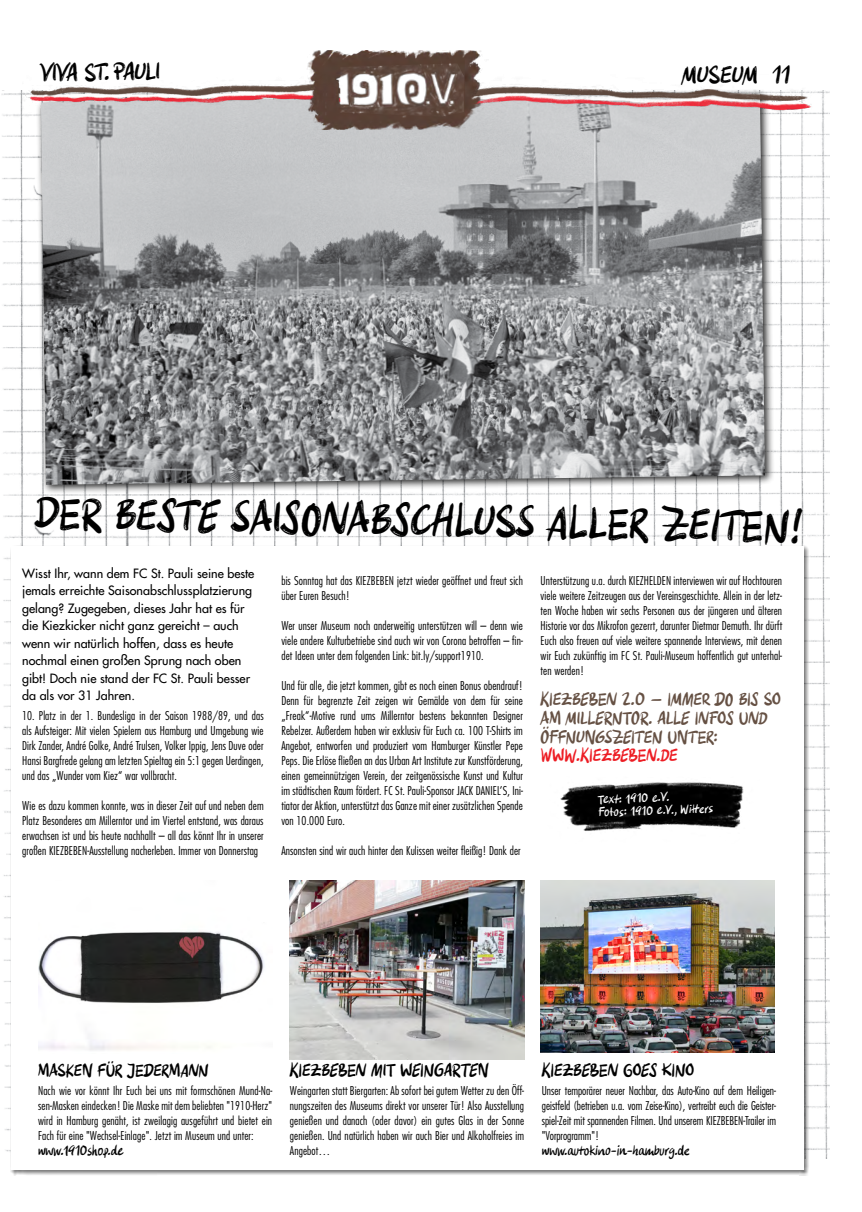
<style>
.page{position:relative;width:862px;height:1212px;background:#fff}
.page>*{position:absolute;margin:0;border:0;box-sizing:border-box;transform-origin:0 0}
.t1{font:45px "FCSP Handspiel Regular Textur";color:#000}
.t2{font:25px "FCSP Handspiel Regular Textur";letter-spacing:-.025em;color:#000}
.t3{font:18.12px/18.8px "FCSP Handspiel";letter-spacing:-.01em;color:#665144}
.t4{font:18.12px "FCSP Handspiel";letter-spacing:-.01em;color:#000}
.t5{font:18.12px "FCSP Handspiel";letter-spacing:-.01em;color:#ed1d24}
.t6{font:17.5px "FCSP Handspiel";letter-spacing:-.005em;color:#000}
.t7{font:13.75px "FCSP Handspiel Regular Textur";letter-spacing:-.02em;color:#000}
.t8{font:500 12.5px/17.5px "Futura Std";color:#000}
.t9{font:12.5px/12.8px "FCSP Handspiel Regular Textur";color:#fff}
.t10{font:300 condensed 11.88px/15px "Futura Std";letter-spacing:.01em;color:#000;text-align:justify}
</style>
<div class="page">
<img style="left:2px;top:90px;width:826px;height:1069px">
<img style="left:22px;top:84px;width:792px;height:29px">
<img style="left:305px;top:50px;width:183px;height:38px">
<div style="left:36px;top:88px;width:738px;height:407px;background:#000;opacity:.84"></div>
<img style="left:41px;top:93px;width:723px;height:392px">
<div style="left:11px;top:547px;width:792px;height:623px;background:#fff"></div>
<img style="left:38px;top:931px;width:226px;height:120px">
<img style="left:540px;top:880px;width:234px;height:172px">
<img style="left:290px;top:881px;width:234px;height:178px">
<img style="left:560px;top:782px;width:184px;height:49px">
<svg style="left:340px;top:63px;width:123px;height:54px"></svg>
<h2 class="t2" style="left:40px;top:58px;width:122px;rotate:-1deg">VIVA ST. PAULI</h2>
<h2 class="t2" style="left:681px;top:59px;width:111px">MUSEUM 11</h2>
<h1 class="t1" style="left:36px;top:486px;width:769px;rotate:1deg">DER BESTE SAISONABSCHLUSS ALLER ZEITEN!</h1>
<p class="t8" style="left:22px;top:564px;width:233px">Wisst Ihr, wann dem FC St. Pauli seine beste jemals erreichte Saisonabschlussplatzierung gelang? Zugegeben, dieses Jahr hat es für die Kiezkicker nicht ganz gereicht – auch wenn wir natürlich hoffen, dass es heute nochmal einen großen Sprung nach oben gibt! Doch nie stand der FC St. Pauli besser da als vor 31 Jahren.</p>
<p class="t10" style="left:22px;top:708px;width:243px">10. Platz in der 1. Bundesliga in der Saison 1988/89, und das als Aufsteiger: Mit vielen Spielern aus Hamburg und Umgebung wie Dirk Zander, André Golke, André Trulsen, Volker Ippig, Jens Duve oder Hansi Bargfrede gelang am letzten Spieltag ein 5:1 gegen Uerdingen, und das „Wunder vom Kiez“ war vollbracht.</p>
<p class="t10" style="left:22px;top:798px;width:243px">Wie es dazu kommen konnte, was in dieser Zeit auf und neben dem Platz Besonderes am Millerntor und im Viertel entstand, was daraus erwachsen ist und bis heute nachhallt – all das könnt Ihr in unserer großen KIEZBEBEN-Ausstellung nacherleben. Immer von Donnerstag</p>
<p class="t10" style="left:281px;top:573px;width:243px">bis Sonntag hat das KIEZBEBEN jetzt wieder geöffnet und freut sich über Euren Besuch!</p>
<p class="t10" style="left:281px;top:618px;width:243px">Wer unser Museum noch anderweitig unterstützen will – denn wie viele andere Kulturbetriebe sind auch wir von Corona betroffen – fin&shy;det Ideen unter dem folgenden Link: bit.ly/support1910.</p>
<p class="t10" style="left:281px;top:678px;width:243px">Und für alle, die jetzt kommen, gibt es noch einen Bonus obendrauf!<br>Denn für begrenzte Zeit zeigen wir Gemälde von dem für seine „Freak“-Motive rund ums Millerntor bestens bekannten Designer Rebelzer. Außerdem haben wir exklusiv für Euch ca. 100 T-Shirts im Angebot, entworfen und produziert vom Hamburger Künstler Pepe Peps. Die Erlöse fließen an das Urban Art Institute zur Kunstförderung, einen gemeinnützigen Verein, der zeitgenössische Kunst und Kultur im städtischen Raum fördert. FC St. Pauli-Sponsor JACK DANIEL’S, Ini&shy;tiator der Aktion, unterstützt das Ganze mit einer zusätzlichen Spende von 10.000 Euro.</p>
<p class="t10" style="left:281px;top:843px;width:240px">Ansonsten sind wir auch hinter den Kulissen weiter fleißig! Dank der</p>
<p class="t10" style="left:540px;top:573px;width:243px">Unterstützung u.a. durch KIEZHELDEN interviewen wir auf Hochtouren viele weitere Zeitzeugen aus der Vereinsgeschichte. Allein in der letz&shy;ten Woche haben wir sechs Personen aus der jüngeren und älteren Historie vor das Mikrofon gezerrt, darunter Dietmar Demuth. Ihr dürft Euch also freuen auf viele weitere spannende Interviews, mit denen wir Euch zukünftig im FC St. Pauli-Museum hoffentlich gut unterhal&shy;ten werden!</p>
<h3 class="t3" style="left:540px;top:690px;width:242px">KIEZBEBEN 2.0 – IMMER DO BIS SO<br>AM MILLERNTOR. ALLE INFOS UND<br>ÖFFNUNGSZEITEN UNTER:</h3>
<h3 class="t5" style="left:540px;top:744px;width:139px">WWW.KIEZBEBEN.DE</h3>
<p class="t9" style="left:597px;top:793px;width:116px;rotate:-2deg">Text: 1910 e.V.<br>Fotos: 1910 e.V., Witt ers</p>
<h3 class="t6" style="left:38px;top:1060px;width:172px">MASKEN FÜR JEDERMANN</h3>
<p class="t10" style="left:38px;top:1083px;width:235px">Nach wie vor könnt Ihr Euch bei uns mit formschönen Mund-Na&shy;sen-Masken eindecken! Die Maske mit dem beliebten "1910-Herz" wird in Hamburg genäht, ist zweilagig ausgeführt und bietet ein Fach für eine "Wechsel-Einlage". Jetzt im Museum und unter:</p>
<p class="t7" style="left:38px;top:1142px;width:87px">www.1910shop.de</p>
<h3 class="t4" style="left:290px;top:1059px;width:199px">KIEZBEBEN MIT WEINGARTEN</h3>
<p class="t10" style="left:290px;top:1083px;width:235px">Weingarten statt Biergarten: Ab sofort bei gutem Wetter zu den Öff&shy;nungszeiten des Museums direkt vor unserer Tür! Also Ausstellung genießen und danach (oder davor) ein gutes Glas in der Sonne genießen. Und natürlich haben wir auch Bier und Alkoholfreies im Angebot…</p>
<h3 class="t4" style="left:541px;top:1059px;width:154px">KIEZBEBEN GOES KINO</h3>
<p class="t10" style="left:541px;top:1083px;width:235px">Unser temporärer neuer Nachbar, das Auto-Kino auf dem Heiligen&shy;geistfeld (betrieben u.a. vom Zeise-Kino), vertreibt euch die Geister&shy;spiel-Zeit mit spannenden Filmen. Und unserem KIEZBEBEN-Trailer im "Vorprogramm"!</p>
<p class="t7" style="left:541px;top:1142px;width:149px">www.autokino-in-hamburg.de</p>
</div>
